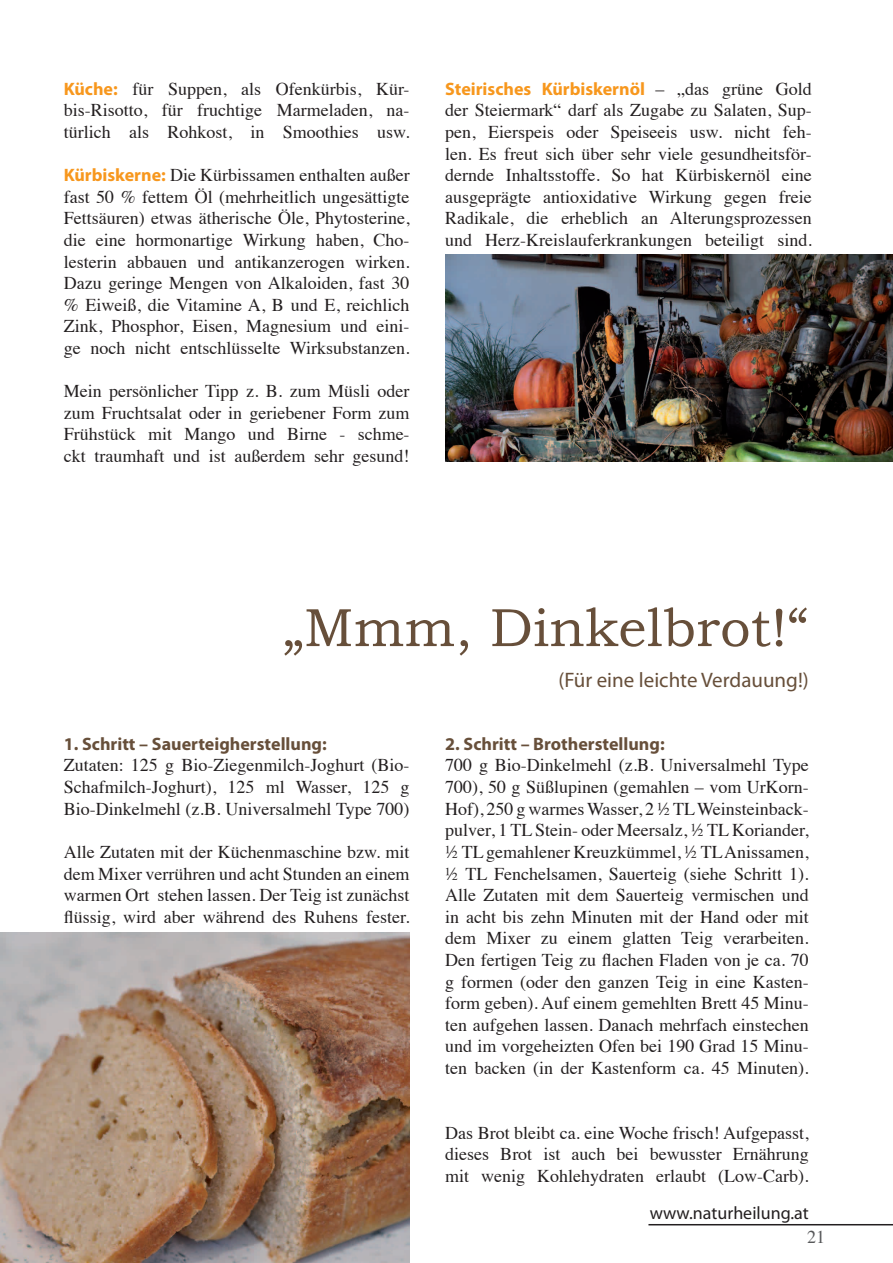
<style>
.page{position:relative;width:893px;height:1263px;background:#fff}
.page>*{position:absolute;margin:0;border:0;box-sizing:border-box;transform-origin:0 0}
.t1{font:54px "Bookman Old Style";color:#674f3a}
.t2{font:21px "Myriad Pro";color:#674f3a}
.t3{font:18px/21.6px "Times";color:#231f20;text-align:justify}
.t4{font:700 18px "Myriad Pro";color:#674f3a}
.t5{font:18px "Myriad Pro";color:#231f20}
.t6{font:18px "Times";color:#57585a}
.s1{font-family:"Myriad Pro";font-weight:700;color:#f7971d}
</style>
<div class="page">
<hr style="left:648px;top:1224px;width:245px;height:1px;background:#231f20">
<img style="left:1px;top:933px;width:409px;height:330px">
<img style="left:0;top:663px;width:1px;height:600px">
<img style="left:445px;top:254px;width:448px;height:207px">
<p class="t3" style="left:64px;top:76px;width:347px"><span class="s1">Küche:</span> für Suppen, als Ofenkürbis, Kür&shy;bis-Risotto, für fruchtige Marmeladen, na&shy;türlich als Rohkost, in Smoothies usw.</p>
<p class="t3" style="left:64px;top:163px;width:347px"><span class="s1">Kürbiskerne:</span> Die Kürbissamen enthalten außer fast 50 % fettem Öl (mehrheitlich ungesättigte Fettsäuren) etwas ätherische Öle, Phytosterine, die eine hormonartige Wirkung haben, Cho&shy;lesterin abbauen und antikanzerogen wirken.<br>Dazu geringe Mengen von Alkaloiden, fast 30 % Eiweiß, die Vitamine A, B und E, reichlich Zink, Phosphor, Eisen, Magnesium und eini&shy;ge noch nicht entschlüsselte Wirksubstanzen.</p>
<p class="t3" style="left:64px;top:379px;width:347px">Mein persönlicher Tipp z. B. zum Müsli oder zum Fruchtsalat oder in geriebener Form zum Frühstück mit Mango und Birne - schme&shy;ckt traumhaft und ist außerdem sehr gesund!</p>
<p class="t3" style="left:445px;top:76px;width:368px"><span class="s1">Steirisches Kürbiskernöl</span> – „das grüne Gold der Steiermark“ darf als Zugabe zu Salaten, Sup&shy;pen, Eierspeis oder Speiseeis usw. nicht feh&shy;len. Es freut sich über sehr viele gesundheitsför&shy;dernde Inhaltsstoffe. So hat Kürbiskernöl eine ausgeprägte antioxidative Wirkung gegen freie Radikale, die erheblich an Alterungsprozessen und Herz-Kreislauferkrankungen beteiligt sind.</p>
<p class="t1" style="left:282px;top:597px;width:528px">„Mmm, Dinkelbrot!“</p>
<p class="t2" style="left:558px;top:667px;width:252px">(Für eine leichte Verdauung!)</p>
<p class="t4" style="left:64px;top:732px;width:265px">1. Schritt – Sauerteigherstellung:</p>
<p class="t3" style="left:64px;top:753px;width:347px">Zutaten: 125 g Bio-Ziegenmilch-Joghurt (Bio-Schafmilch-Joghurt), 125 ml Wasser, 125 g Bio-Dinkelmehl (z.B. Universalmehl Type 700)</p>
<p class="t3" style="left:64px;top:839px;width:347px">Alle Zutaten mit der Küchenmaschine bzw. mit dem Mixer verrühren und acht Stunden an einem warmen Ort stehen lassen. Der Teig ist zunächst flüssig, wird aber während des Ruhens fester.</p>
<p class="t4" style="left:445px;top:732px;width:221px">2. Schritt – Brotherstellung:</p>
<p class="t3" style="left:445px;top:753px;width:365px">700 g Bio-Dinkelmehl (z.B. Universalmehl Type 700), 50 g Süßlupinen (gemahlen – vom UrKorn-Hof), 250 g warmes Wasser, 2 ½ TL Weinsteinback&shy;pulver, 1 TL Stein- oder Meersalz, ½ TL Koriander, ½ TL gemahlener Kreuzkümmel, ½ TL Anissamen, ½ TL Fenchelsamen, Sauerteig (siehe Schritt 1).</p>
<p class="t3" style="left:445px;top:883px;width:365px">Alle Zutaten mit dem Sauerteig vermischen und in acht bis zehn Minuten mit der Hand oder mit dem Mixer zu einem glatten Teig verarbeiten.<br>Den fertigen Teig zu flachen Fladen von je ca. 70 g formen (oder den ganzen Teig in eine Kasten&shy;form geben). Auf einem gemehlten Brett 45 Minu&shy;ten aufgehen lassen. Danach mehrfach einstechen und im vorgeheizten Ofen bei 190 Grad 15 Minu&shy;ten backen (in der Kastenform ca. 45 Minuten).</p>
<p class="t3" style="left:445px;top:1120px;width:365px">Das Brot bleibt ca. eine Woche frisch! Aufgepasst, dieses Brot ist auch bei bewusster Ernährung mit wenig Kohlehydraten erlaubt (Low-Carb).</p>
<p class="t5" style="left:650px;top:1202px;width:161px">www.naturheilung.at</p>
<p class="t6" style="left:807px;top:1220px;width:19px">21</p>
</div>
